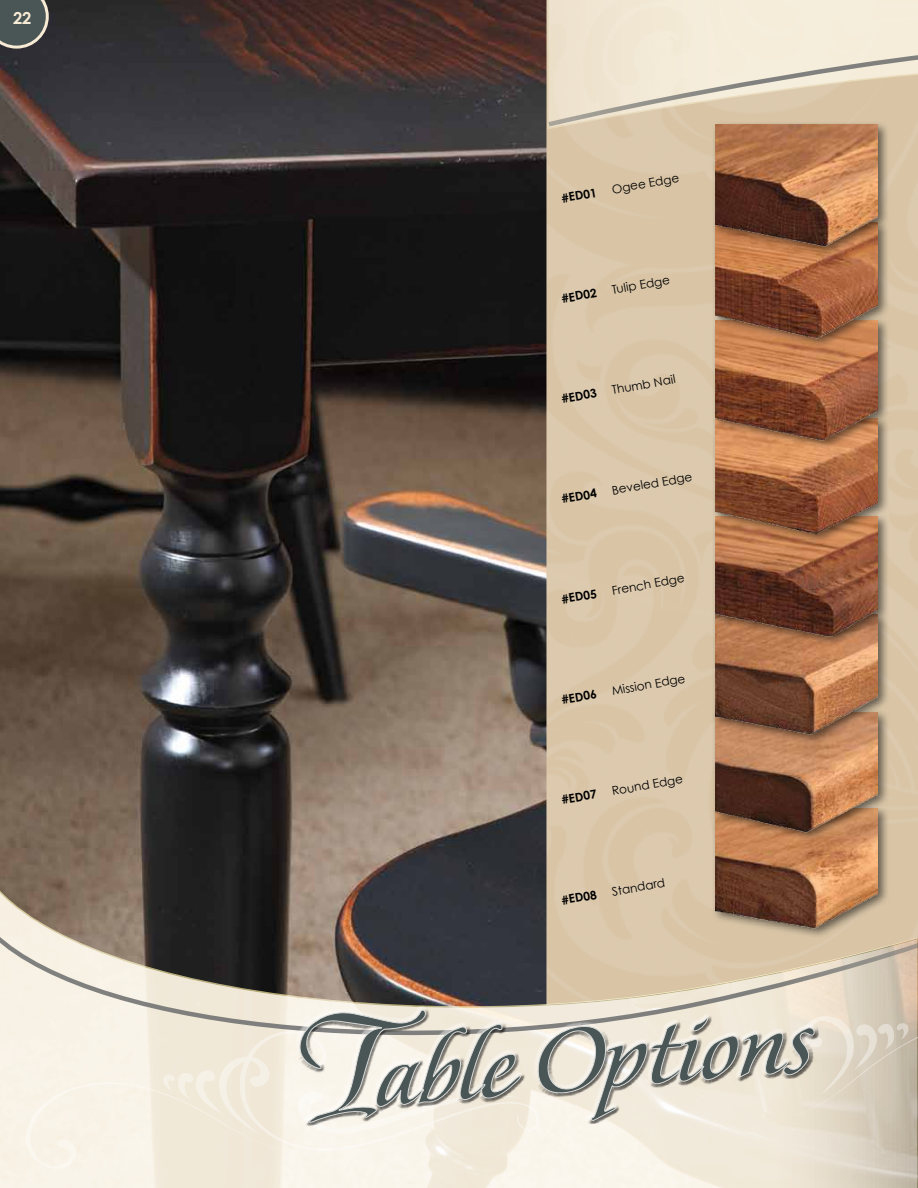
<style>
.page{position:relative;width:918px;height:1188px;background:#fff}
.page>*{position:absolute;margin:0;border:0;box-sizing:border-box;transform-origin:0 0}
.t1{font:111px "Florens LP";color:#4a5555}
.t2{font:700 16.5px "Century Gothic";color:#f8ebd5}
.t3{font:12px "Century Gothic";color:#000}
.t4{font:700 12px "Century Gothic";color:#000}
.s1{font-family:"Florens LP Alternates";font-size:138px}
</style>
<div class="page">
<img style="left:0;top:0;width:546px;height:844px">
<div style="left:546px;top:227px;width:372px;height:617px;background:#dbc8ac"></div>
<div style="left:711px;top:708px;width:179px;height:135px;background:#000;opacity:.55"></div>
<img style="left:716px;top:745px;width:162px;height:96px">
<div style="left:711px;top:610px;width:179px;height:135px;background:#000;opacity:.55"></div>
<img style="left:716px;top:647px;width:162px;height:96px">
<div style="left:711px;top:512px;width:179px;height:135px;background:#000;opacity:.55"></div>
<img style="left:716px;top:547px;width:162px;height:98px">
<div style="left:711px;top:414px;width:179px;height:131px;background:#000;opacity:.55"></div>
<img style="left:716px;top:451px;width:162px;height:96px">
<div style="left:711px;top:316px;width:179px;height:135px;background:#000;opacity:.55"></div>
<img style="left:716px;top:351px;width:162px;height:98px">
<div style="left:711px;top:218px;width:179px;height:131px;background:#000;opacity:.55"></div>
<img style="left:716px;top:257px;width:162px;height:94px">
<div style="left:711px;top:120px;width:179px;height:137px;background:#000;opacity:.55"></div>
<img style="left:716px;top:227px;width:162px;height:26px">
<svg style="left:0;top:844px;width:918px;height:344px;background:#988879"></svg>
<svg style="left:0;top:918px;width:918px;height:134px;background:#a2988a"></svg>
<svg style="left:546px;top:0;width:372px;height:227px;background:#c3a486"></svg>
<svg style="left:545px;top:11px;width:373px;height:141px;background:#e1d1b9"></svg>
<svg style="left:293px;top:970px;width:532px;height:40px;background:#9c8f80"></svg>
<svg style="left:294px;top:977px;width:531px;height:33px;background:#ada294"></svg>
<svg style="left:25px;top:1010px;width:893px;height:162px;background:#e7e1d5"></svg>
<svg style="left:0;top:0;width:49px;height:49px;background:#585f5d"></svg>
<h2 class="t2" style="left:13px;top:8px;width:20px">22</h2>
<p class="t4" style="left:560px;top:191px;width:37px;rotate:-10deg">#ED01</p>
<p class="t3" style="left:611px;top:182px;width:69px;rotate:-10deg">Ogee Edge</p>
<p class="t4" style="left:560px;top:291px;width:37px;rotate:-10deg">#ED02</p>
<p class="t3" style="left:611px;top:282px;width:60px;rotate:-10deg">Tulip Edge</p>
<p class="t4" style="left:560px;top:391px;width:37px;rotate:-10deg">#ED03</p>
<p class="t3" style="left:611px;top:383px;width:66px;rotate:-10deg">Thumb Nail</p>
<p class="t4" style="left:560px;top:492px;width:37px;rotate:-10deg">#ED04</p>
<p class="t3" style="left:611px;top:483px;width:83px;rotate:-10deg">Beveled Edge</p>
<p class="t4" style="left:560px;top:592px;width:37px;rotate:-10deg">#ED05</p>
<p class="t3" style="left:611px;top:583px;width:75px;rotate:-10deg">French Edge</p>
<p class="t4" style="left:560px;top:692px;width:37px;rotate:-10deg">#ED06</p>
<p class="t3" style="left:611px;top:684px;width:76px;rotate:-10deg">Mission Edge</p>
<p class="t4" style="left:560px;top:793px;width:37px;rotate:-10deg">#ED07</p>
<p class="t3" style="left:611px;top:784px;width:73px;rotate:-10deg">Round Edge</p>
<p class="t4" style="left:560px;top:893px;width:37px;rotate:-10deg">#ED08</p>
<p class="t3" style="left:611px;top:884px;width:55px;rotate:-10deg">Standard</p>
<h1 class="t1" style="left:292px;top:1029px;width:520px;rotate:-5deg"><span class="s1">T</span>able Options</h1>
</div>
